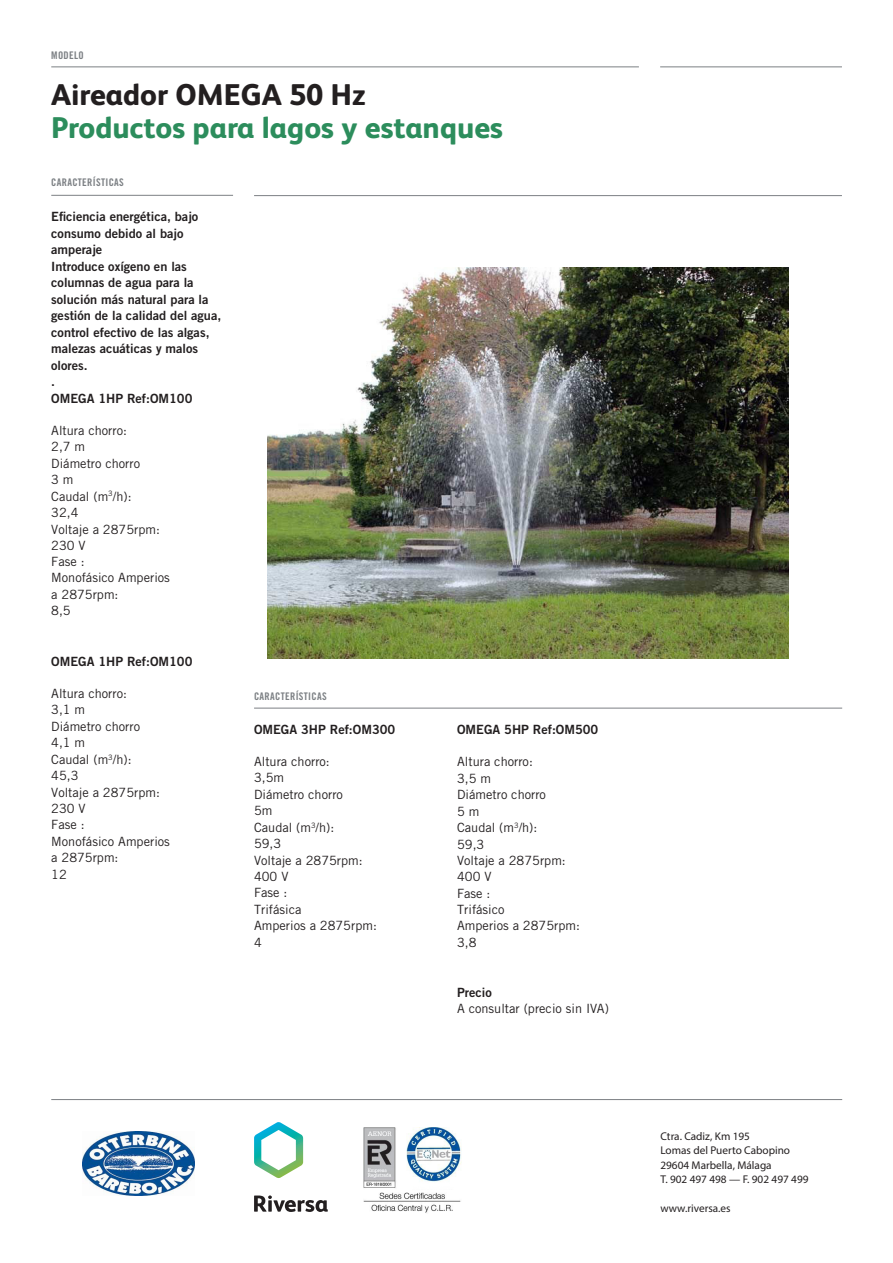
<style>
.page{position:relative;width:893px;height:1263px;background:#fff}
.page>*{position:absolute;margin:0;border:0;box-sizing:border-box;transform-origin:0 0}
.Titular{font:800 30px "FS Albert";color:#2c8d5c}
.Titular-2{font:800 30px "FS Albert";color:#231f20}
.Texto_secundario{font:12.75px/16.2px "Trade Gothic LT Std";color:#231f20}
.Texto_secundario-2{font:12.75px/16.5px "Trade Gothic LT Std Bd 2";color:#231f20}
.t1{font:11.25px "Myriad Pro";color:#231f20}
.t2{font:10.5px "Trade Gothic LT Std Bd Cn 20";letter-spacing:.03em;color:#7c8084}
</style>
<div class="page">
<hr style="left:254px;top:708px;width:588px;height:1px;background:#7c8084">
<hr style="left:51px;top:67px;width:588px;height:1px;background:#7c8084">
<hr style="left:51px;top:195px;width:182px;height:1px;background:#7c8084">
<hr style="left:660px;top:67px;width:182px;height:1px;background:#7c8084">
<img style="left:268px;top:268px;width:521px;height:390px">
<hr style="left:254px;top:195px;width:588px;height:1px;background:#7c8084">
<hr style="left:51px;top:1099px;width:791px;height:1px;background:#7c8084">
<img style="left:364px;top:1128px;width:98px;height:85px">
<svg style="left:254px;top:1195px;width:74px;height:17px"></svg>
<svg style="left:254px;top:1122px;width:49px;height:56px"></svg>
<img style="left:82px;top:1132px;width:113px;height:63px">
<p class="t2" style="left:51px;top:48px;width:34px">MODELO</p>
<p class="Titular-2" style="left:51px;top:73px;width:316px">Aireador OMEGA 50 Hz</p>
<p class="Titular" style="left:51px;top:106px;width:453px">Productos para lagos y estanques</p>
<p class="t2" style="left:51px;top:176px;width:74px">CARACTERÍSTICAS</p>
<p class="Texto_secundario-2" style="left:51px;top:208px;width:148px">Eficiencia energética, bajo consumo debido al bajo amperaje</p>
<p class="Texto_secundario-2" style="left:51px;top:258px;width:171px">Introduce oxígeno en las columnas de agua para la solución más natural para la gestión de la calidad del agua, control efectivo de las algas, malezas acuáticas y malos olores.</p>
<p class="Texto_secundario-2" style="left:51px;top:373px;width:5px">.</p>
<p class="Texto_secundario-2" style="left:51px;top:390px;width:143px">OMEGA 1HP Ref:OM100</p>
<p class="Texto_secundario" style="left:51px;top:422px;width:77px">Altura chorro:</p>
<p class="Texto_secundario" style="left:51px;top:438px;width:35px">2,7 m</p>
<p class="Texto_secundario" style="left:51px;top:455px;width:90px">Diámetro chorro</p>
<p class="Texto_secundario" style="left:51px;top:471px;width:24px">3 m</p>
<p class="Texto_secundario" style="left:51px;top:488px;width:82px">Caudal (m<sup>3</sup>/h):</p>
<p class="Texto_secundario" style="left:51px;top:504px;width:29px">32,4</p>
<p class="Texto_secundario" style="left:51px;top:521px;width:120px">Voltaje a 2875rpm:<br>230 V<br>Fase :<br>Monofásico Amperios a 2875rpm:</p>
<p class="Texto_secundario" style="left:51px;top:603px;width:21px">8,5</p>
<p class="Texto_secundario-2" style="left:51px;top:653px;width:143px">OMEGA 1HP Ref:OM100</p>
<p class="Texto_secundario" style="left:51px;top:685px;width:77px">Altura chorro:</p>
<p class="Texto_secundario" style="left:51px;top:702px;width:35px">3,1 m</p>
<p class="Texto_secundario" style="left:51px;top:718px;width:90px">Diámetro chorro</p>
<p class="Texto_secundario" style="left:51px;top:735px;width:35px">4,1 m</p>
<p class="Texto_secundario" style="left:51px;top:751px;width:82px">Caudal (m<sup>3</sup>/h):</p>
<p class="Texto_secundario" style="left:51px;top:768px;width:29px">45,3</p>
<p class="Texto_secundario" style="left:51px;top:784px;width:120px">Voltaje a 2875rpm:<br>230 V<br>Fase :<br>Monofásico Amperios a 2875rpm:</p>
<p class="Texto_secundario" style="left:51px;top:866px;width:17px">12</p>
<p class="t2" style="left:254px;top:689px;width:74px">CARACTERÍSTICAS</p>
<p class="Texto_secundario-2" style="left:254px;top:721px;width:143px">OMEGA 3HP Ref:OM300</p>
<p class="Texto_secundario" style="left:254px;top:753px;width:77px">Altura chorro:</p>
<p class="Texto_secundario" style="left:254px;top:769px;width:32px">3,5m</p>
<p class="Texto_secundario" style="left:254px;top:786px;width:90px">Diámetro chorro</p>
<p class="Texto_secundario" style="left:254px;top:802px;width:20px">5m</p>
<p class="Texto_secundario" style="left:254px;top:819px;width:82px">Caudal (m<sup>3</sup>/h):</p>
<p class="Texto_secundario" style="left:254px;top:835px;width:29px">59,3</p>
<p class="Texto_secundario" style="left:254px;top:852px;width:124px">Voltaje a 2875rpm:<br>400 V<br>Fase :<br>Trifásica<br>Amperios a 2875rpm:</p>
<p class="Texto_secundario" style="left:254px;top:934px;width:9px">4</p>
<p class="Texto_secundario-2" style="left:457px;top:721px;width:143px">OMEGA 5HP Ref:OM500</p>
<p class="Texto_secundario" style="left:457px;top:753px;width:77px">Altura chorro:</p>
<p class="Texto_secundario" style="left:457px;top:770px;width:35px">3,5 m</p>
<p class="Texto_secundario" style="left:457px;top:786px;width:90px">Diámetro chorro</p>
<p class="Texto_secundario" style="left:457px;top:803px;width:24px">5 m</p>
<p class="Texto_secundario" style="left:457px;top:819px;width:82px">Caudal (m<sup>3</sup>/h):</p>
<p class="Texto_secundario" style="left:457px;top:836px;width:29px">59,3</p>
<p class="Texto_secundario" style="left:457px;top:852px;width:124px">Voltaje a 2875rpm:<br>400 V<br>Fase :<br>Trifásico<br>Amperios a 2875rpm:</p>
<p class="Texto_secundario" style="left:457px;top:934px;width:21px">3,8</p>
<p class="Texto_secundario-2" style="left:457px;top:984px;width:36px">Precio</p>
<p class="Texto_secundario" style="left:457px;top:1000px;width:153px">A consultar (precio sin IVA)</p>
<p class="t1" style="left:660px;top:1129px;width:91px">Ctra. Cadiz, Km 195</p>
<p class="t1" style="left:660px;top:1144px;width:131px">Lomas del Puerto Cabopino</p>
<p class="t1" style="left:660px;top:1158px;width:113px">29604 Marbella, Málaga</p>
<p class="t1" style="left:660px;top:1172px;width:150px">T. 902 497 498 — F. 902 497 499</p>
<p class="t1" style="left:660px;top:1201px;width:72px">www.riversa.es</p>
</div>
